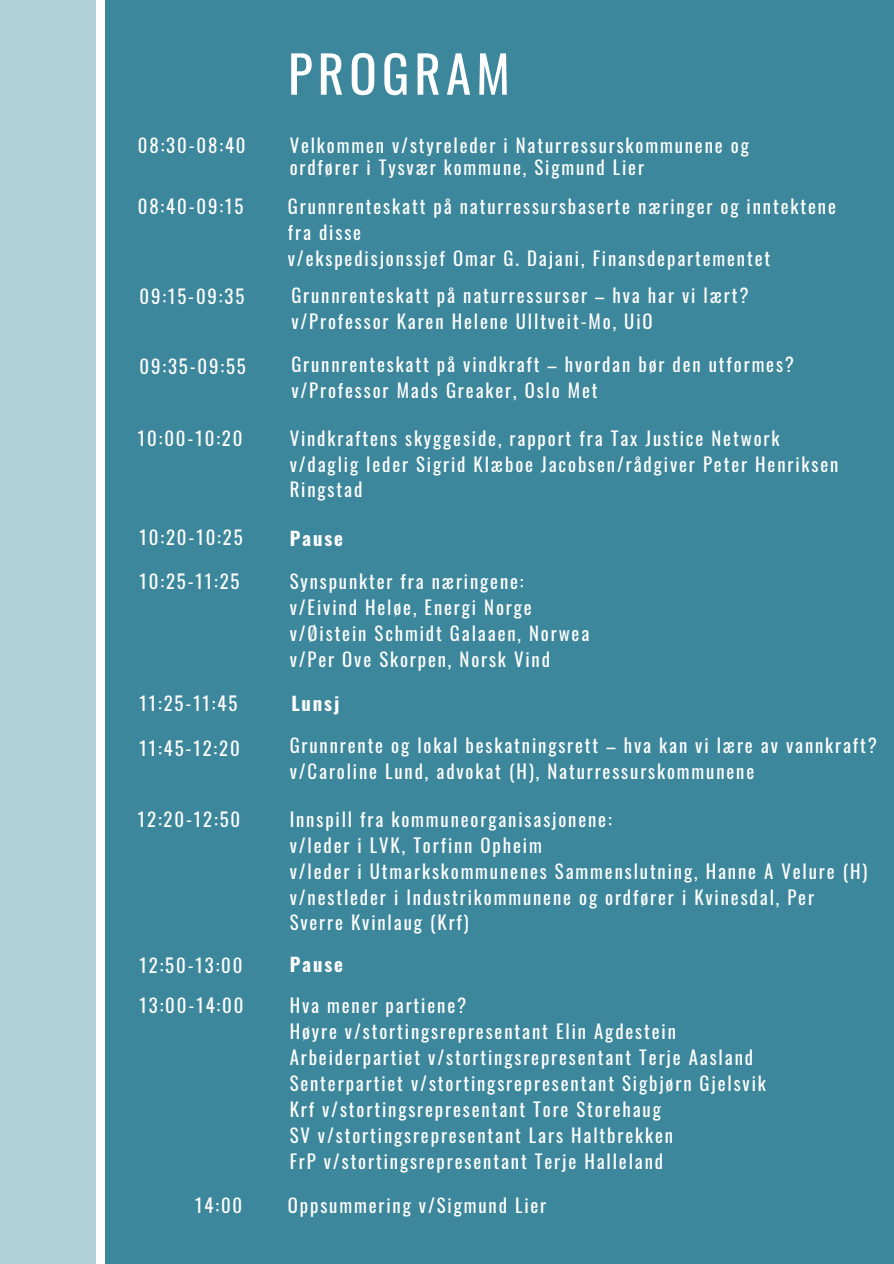
<style>
.page{position:relative;width:894px;height:1264px;background:#fff}
.page>*{position:absolute;margin:0;border:0;box-sizing:border-box;transform-origin:0 0}
.t1{font:51px "Oswald";letter-spacing:.1em;color:#fff}
.t2{font:18.75px/26px "Oswald";letter-spacing:.1em;color:#fff}
.t3{font:700 18.75px "Oswald";letter-spacing:.1em;color:#fff}
</style>
<div class="page">
<div style="left:0;top:0;width:893px;height:1263px;background:#3d879c"></div>
<div style="left:0;top:0;width:105px;height:1263px;background:#fff"></div>
<div style="left:0;top:0;width:95px;height:1263px;background:#b1cfd7"></div>
<p class="t1" style="left:288px;top:34px;width:223px">PROGRAM</p>
<p class="t2" style="left:138px;top:132px;width:109px">08:30-08:40</p>
<p class="t2" style="left:289px;top:132px;width:460px">Velkommen v/styreleder i Naturressurskommunene og</p>
<p class="t2" style="left:289px;top:153px;width:356px">ordfører i Tysvær kommune, Sigmund Lier</p>
<p class="t2" style="left:138px;top:193px;width:107px">08:40-09:15</p>
<p class="t2" style="left:288px;top:192px;width:549px">Grunnrenteskatt på naturressursbaserte næringer og inntektene fra disse</p>
<p class="t2" style="left:288px;top:244px;width:484px">v/ekspedisjonssjef Omar G. Dajani, Finansdepartementet</p>
<p class="t2" style="left:139px;top:282px;width:106px">09:15-09:35</p>
<p class="t2" style="left:291px;top:282px;width:458px">Grunnrenteskatt på naturressurser – hva har vi lært?</p>
<p class="t2" style="left:291px;top:308px;width:363px">v/Professor Karen Helene Ulltveit-Mo, UiO</p>
<p class="t2" style="left:139px;top:352px;width:108px">09:35-09:55</p>
<p class="t2" style="left:291px;top:351px;width:504px">Grunnrenteskatt på vindkraft – hvordan bør den utformes?</p>
<p class="t2" style="left:291px;top:376px;width:308px">v/Professor Mads Greaker, Oslo Met</p>
<p class="t2" style="left:138px;top:424px;width:106px">10:00-10:20</p>
<p class="t2" style="left:289px;top:424px;width:550px">Vindkraftens skyggeside, rapport fra Tax Justice Network v/daglig leder Sigrid Klæboe Jacobsen/rådgiver Peter Henriksen<br>Ringstad</p>
<p class="t2" style="left:139px;top:524px;width:104px">10:20-10:25</p>
<p class="t3" style="left:289px;top:523px;width:55px">Pause</p>
<p class="t2" style="left:139px;top:567px;width:101px">10:25-11:25</p>
<p class="t2" style="left:289px;top:567px;width:235px">Synspunkter fra næringene:</p>
<p class="t2" style="left:289px;top:593px;width:243px">v/Eivind Heløe, Energi Norge</p>
<p class="t2" style="left:289px;top:619px;width:301px">v/Øistein Schmidt Galaaen, Norwea</p>
<p class="t2" style="left:289px;top:645px;width:262px">v/Per Ove Skorpen, Norsk Vind</p>
<p class="t2" style="left:139px;top:689px;width:99px">11:25-11:45</p>
<p class="t3" style="left:291px;top:688px;width:49px">Lunsj</p>
<p class="t2" style="left:139px;top:734px;width:102px">11:45-12:20</p>
<p class="t2" style="left:289px;top:732px;width:588px">Grunnrente og lokal beskatningsrett – hva kan vi lære av vannkraft?</p>
<p class="t2" style="left:289px;top:758px;width:466px">v/Caroline Lund, advokat (H), Naturressurskommunene</p>
<p class="t2" style="left:289px;top:805px;width:323px">Innspill fra kommuneorganisasjonene:</p>
<p class="t2" style="left:289px;top:831px;width:253px">v/leder i LVK, Torfinn Opheim</p>
<p class="t2" style="left:289px;top:857px;width:579px">v/leder i Utmarkskommunenes Sammenslutning, Hanne A Velure (H)</p>
<p class="t2" style="left:289px;top:883px;width:525px">v/nestleder i Industrikommunene og ordfører i Kvinesdal, Per<br>Sverre Kvinlaug (Krf)</p>
<p class="t2" style="left:138px;top:805px;width:104px">12:20-12:50</p>
<p class="t2" style="left:139px;top:951px;width:104px">12:50-13:00</p>
<p class="t3" style="left:289px;top:949px;width:55px">Pause</p>
<p class="t2" style="left:139px;top:991px;width:105px">13:00-14:00</p>
<p class="t2" style="left:289px;top:991px;width:178px">Hva mener partiene?</p>
<p class="t2" style="left:289px;top:1017px;width:388px">Høyre v/stortingsrepresentant Elin Agdestein</p>
<p class="t2" style="left:289px;top:1043px;width:465px">Arbeiderpartiet v/stortingsrepresentant Terje Aasland</p>
<p class="t2" style="left:289px;top:1069px;width:477px">Senterpartiet v/stortingsrepresentant Sigbjørn Gjelsvik</p>
<p class="t2" style="left:289px;top:1095px;width:372px">Krf v/stortingsrepresentant Tore Storehaug</p>
<p class="t2" style="left:289px;top:1121px;width:385px">SV v/stortingsrepresentant Lars Haltbrekken</p>
<p class="t2" style="left:289px;top:1146px;width:375px">FrP v/stortingsrepresentant Terje Halleland</p>
<p class="t2" style="left:195px;top:1191px;width:49px">14:00</p>
<p class="t2" style="left:288px;top:1191px;width:260px">Oppsummering v/Sigmund Lier</p>
</div>
